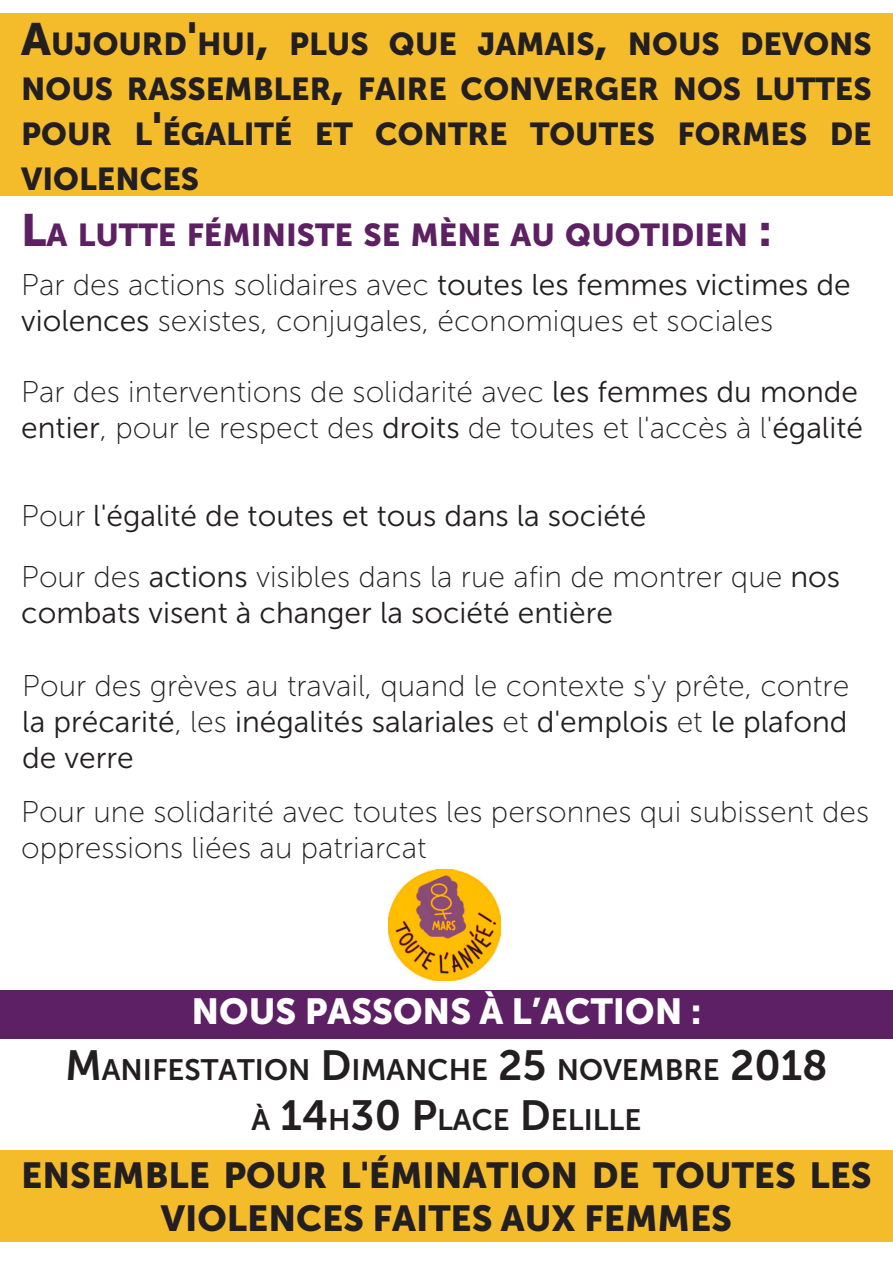
<style>
.page{position:relative;width:893px;height:1263px;background:#fff}
.page>*{position:absolute;margin:0;border:0;box-sizing:border-box;transform-origin:0 0}
.t1{font:36px "Museo Sans 900";color:#231f20}
.t2{font:36px "Museo Sans 900";color:#231f20}
.t3{font:36px "Museo Sans 900";color:#fff}
.t4{font:31.5px/45px "Museo Sans 900";color:#231f20;text-align:justify}
.t5{font:31.5px "Museo Sans 900";color:#5d2063}
.t6{font:30px/36px "Museo Sans 100";color:#231f20}
.t7{font:30px/36px "Museo Sans 300";color:#231f20}
.t8{font:29.4px "Museo Sans 700";color:#231f20}
.s1{font-size:45px}
.s2{font-family:"Museo Sans 300"}
.s3{font-family:"Museo Sans 100"}
.s4{font-size:42px}
.s5{font-style:inherit}
</style>
<div class="page">
<div style="left:0;top:13px;width:893px;height:183px;background:#f4bc2a"></div>
<div style="left:0;top:990px;width:893px;height:49px;background:#5d2064"></div>
<div style="left:0;top:1150px;width:893px;height:92px;background:#f4bc2a"></div>
<img style="left:388px;top:869px;width:112px;height:112px">
<p class="t4" style="left:21px;top:21px;width:852px"><span class="s1">A</span>UJOURD<span class="s1">'</span>HUI<span class="s1">,</span> PLUS QUE JAMAIS<span class="s1">,</span> NOUS DEVONS NOUS RASSEMBLER<span class="s1">,</span> FAIRE CONVERGER NOS LUTTES POUR L<span class="s1">'</span>ÉGALITÉ ET CONTRE TOUTES FORMES DE VIOLENCES</p>
<p class="t5" style="left:21px;top:217px;width:752px"><span class="s1">L</span>A LUTTE FÉMINISTE SE MÈNE AU QUOTIDIEN <span class="s1">:</span></p>
<p class="t6" style="left:21px;top:267px;width:831px">Par des actions solidaires avec <span class="s2">toutes les femmes victimes de violences</span> sexistes, conjugales, économiques et sociales</p>
<p class="t6" style="left:21px;top:374px;width:843px">Par des interventions de solidarité avec <span class="s2">les femmes du monde entier</span>, pour le respect des <span class="s2">droits</span> de toutes et l'accès à l'<span class="s2">égalité</span></p>
<p class="t7" style="left:21px;top:498px;width:627px"><span class="s3">Pour</span> l'égalité de toutes et tous dans la société</p>
<p class="t7" style="left:21px;top:559px;width:820px"><span class="s3">Pour des</span> actions <span class="s3">visibles dans la rue afin de montrer que</span> nos combats visent à changer la société entière</p>
<p class="t6" style="left:22px;top:668px;width:828px;text-align:justify">Pour des grèves au travail, quand le contexte s'y prête, contre <span class="s2">la précarité</span>, les <span class="s2">inégalités salariales</span> et <span class="s2">d'emplois</span> et <span class="s2">le plafond de verre</span></p>
<p class="t6" style="left:21px;top:794px;width:849px">Pour une solidarité avec toutes les personnes qui subissent des oppressions liées au patriarcat</p>
<p class="t3" style="left:191px;top:991px;width:512px">NOUS PASSONS À L’ACTION :</p>
<p class="t8" style="left:65px;top:1053px;width:764px"><span class="s4">M</span>ANIFESTATION <span class="s4">D</span> IMANCHE <span class="s4">25</span> NOVEMBRE <span class="s4">2018</span></p>
<p class="t8" style="left:252px;top:1104px;width:391px">À <span class="s4">14</span>H<span class="s4">30 P</span>LACE <span class="s4">D</span> ELILLE</p>
<p class="t1" style="left:21px;top:1155px;width:25px">ENSEMB</p>
<p class="t2" style="left:168px;top:1155px;width:532px"><span class="s5">LE</span> POUR L'ÉMINATION DE T<span class="s5">OUTES</span></p>
<p class="t1" style="left:809px;top:1155px;width:41px">LES</p>
<p class="t1" style="left:161px;top:1198px;width:110px">VIOLENCES</p>
<p class="t1" style="left:372px;top:1198px;width:21px">FAITES</p>
<p class="t1" style="left:501px;top:1198px;width:109px">AU X FEMMES</p>
</div>
